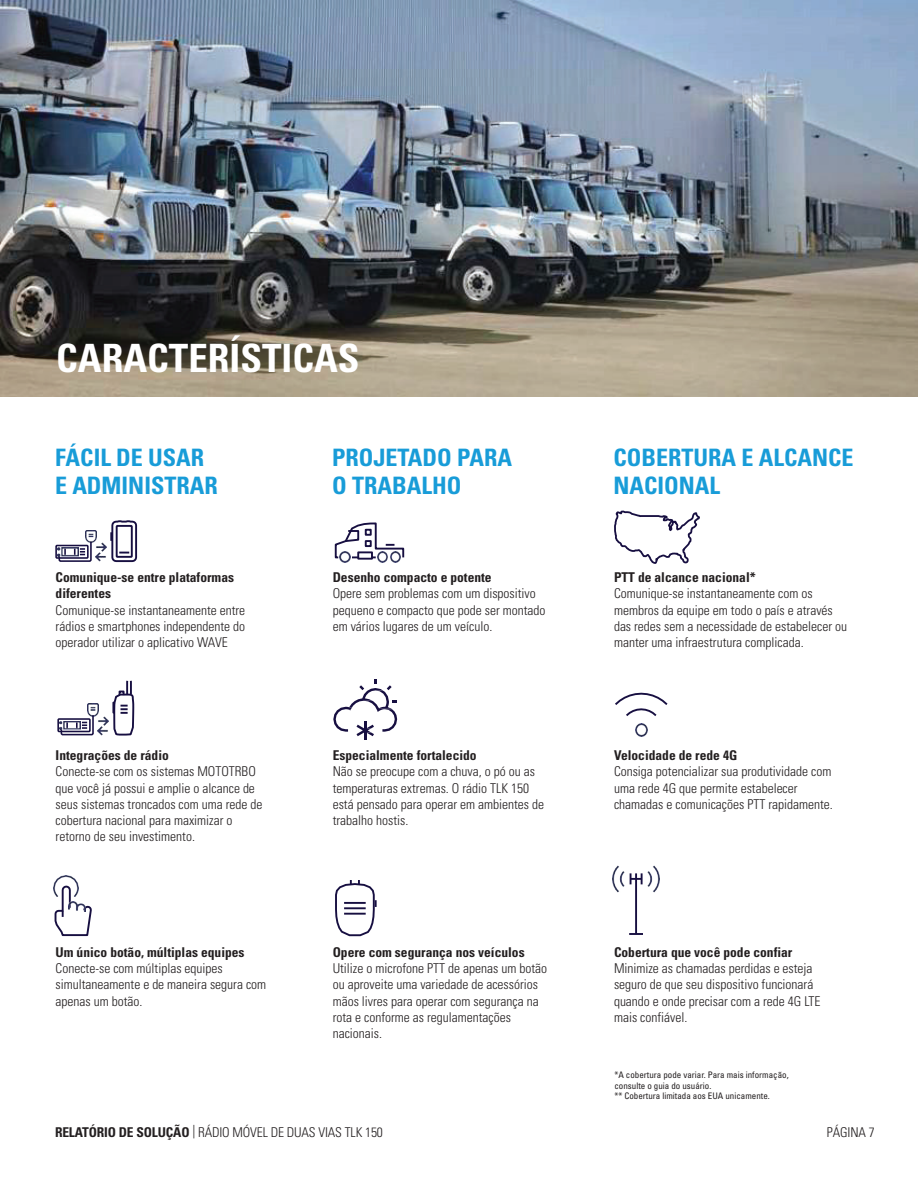
<style>
.page{position:relative;width:918px;height:1188px;background:#fff}
.page>*{position:absolute;margin:0;border:0;box-sizing:border-box;transform-origin:0 0}
.t1{font:700 condensed 39px "Univers";color:#fff}
.t2{font:700 condensed 24px/28.8px "Univers";color:#189cd8}
.t3{font:300 condensed 13.5px/16.2px "Univers";color:#231f20}
.t4{font:700 condensed 13.5px/16.2px "Univers";color:#231f20}
.t5{font:condensed 9px/10.8px "Univers";color:#231f20}
.s1{font-weight:700}
</style>
<div class="page">
<svg style="left:57px;top:704px;width:42px;height:32px"></svg>
<img style="left:60px;top:721px;width:20px;height:9px">
<img style="left:98px;top:716px;width:11px;height:19px">
<svg style="left:113px;top:680px;width:22px;height:56px"></svg>
<div style="left:112px;top:702px;width:4px;height:12px;border:2px solid #170f41"></div>
<svg style="left:334px;top:522px;width:71px;height:40px"></svg>
<svg style="left:614px;top:510px;width:86px;height:54px"></svg>
<svg style="left:333px;top:680px;width:64px;height:60px"></svg>
<svg style="left:635px;top:724px;width:12px;height:12px"></svg>
<svg style="left:615px;top:692px;width:53px;height:24px"></svg>
<svg style="left:335px;top:880px;width:42px;height:57px"></svg>
<hr style="left:344px;top:902px;width:22px;height:2px;background:#170f41">
<hr style="left:344px;top:907px;width:22px;height:2px;background:#170f41">
<hr style="left:344px;top:913px;width:22px;height:2px;background:#170f41">
<svg style="left:629px;top:933px;width:14px;height:2px"></svg>
<hr style="left:635px;top:873px;width:2px;height:61px;background:#170f41">
<svg style="left:630px;top:873px;width:13px;height:11px"></svg>
<img style="left:613px;top:866px;width:12px;height:26px">
<img style="left:647px;top:866px;width:12px;height:26px">
<img style="left:54px;top:876px;width:25px;height:9px">
<svg style="left:54px;top:885px;width:38px;height:52px"></svg>
<img style="left:69px;top:902px;width:16px;height:10px">
<img style="left:0;top:0;width:918px;height:396px">
<svg style="left:55px;top:530px;width:42px;height:32px"></svg>
<img style="left:58px;top:547px;width:20px;height:9px">
<svg style="left:110px;top:520px;width:28px;height:43px"></svg>
<img style="left:96px;top:543px;width:11px;height:19px">
<h1 class="t1" style="left:56px;top:334px;width:305px">CARACTERÍSTICAS</h1>
<h2 class="t2" style="left:55px;top:443px;width:164px">FÁCIL DE USAR<br>E ADMINISTRAR</h2>
<p class="t4" style="left:56px;top:569px;width:180px">Comunique-se entre plataformas diferentes</p>
<p class="t3" style="left:56px;top:602px;width:191px;text-align:justify">Comunique-se instantaneamente entre rádios e smartphones independente do operador utilizar o aplicativo WAVE</p>
<p class="t4" style="left:56px;top:747px;width:115px">Integrações de rádio</p>
<p class="t3" style="left:56px;top:764px;width:208px">Conecte-se com os sistemas MOTOTRBO que você já possui e amplie o alcance de seus sistemas troncados com uma rede de cobertura nacional para maximizar o retorno de seu investimento.</p>
<p class="t4" style="left:56px;top:944px;width:190px">Um único botão, múltiplas equipes</p>
<p class="t3" style="left:56px;top:960px;width:212px">Conecte-se com múltiplas equipes simultaneamente e de maneira segura com apenas um botão.</p>
<h2 class="t2" style="left:332px;top:443px;width:182px">PROJETADO PARA<br>O TRABALHO</h2>
<p class="t4" style="left:333px;top:569px;width:160px">Desenho compacto e potente</p>
<p class="t3" style="left:333px;top:586px;width:214px">Opere sem problemas com um dispositivo pequeno e compacto que pode ser montado em vários lugares de um veículo.</p>
<p class="t4" style="left:333px;top:747px;width:146px">Especialmente fortalecido</p>
<p class="t3" style="left:333px;top:764px;width:213px">Não se preocupe com a chuva, o pó ou as temperaturas extremas. O rádio TLK 150 está pensado para operar em ambientes de trabalho hostis.</p>
<p class="t4" style="left:333px;top:944px;width:193px">Opere com segurança nos veículos</p>
<p class="t3" style="left:333px;top:960px;width:216px">Utilize o microfone PTT de apenas um botão ou aproveite uma variedade de acessórios mãos livres para operar com segurança na rota e conforme as regulamentações nacionais.</p>
<h2 class="t2" style="left:613px;top:443px;width:242px">COBERTURA E ALCANCE<br>NACIONAL</h2>
<p class="t4" style="left:614px;top:569px;width:143px">PTT de alcance nacional*</p>
<p class="t3" style="left:614px;top:586px;width:235px">Comunique-se instantaneamente com os membros da equipe em todo o país e através das redes sem a necessidade de estabelecer ou manter uma infraestrutura complicada.</p>
<p class="t4" style="left:614px;top:747px;width:125px">Velocidade de rede 4G</p>
<p class="t3" style="left:614px;top:764px;width:220px">Consiga potencializar sua produtividade com uma rede 4G que permite estabelecer chamadas e comunicações PTT rapidamente.</p>
<p class="t4" style="left:614px;top:944px;width:180px">Cobertura que você pode confiar</p>
<p class="t3" style="left:614px;top:960px;width:208px">Minimize as chamadas perdidas e esteja seguro de que seu dispositivo funcionará quando e onde precisar com a rede 4G LTE mais confiável.</p>
<p class="t5" style="left:614px;top:1069px;width:176px">*A cobertura pode variar. Para mais informação, consulte o guia do usuário.<br>** Cobertura limitada aos EUA unicamente.</p>
<p class="t3" style="left:55px;top:1124px;width:329px"><span class="s1">RELATÓRIO DE SOLUÇÃO</span> | RÁDIO MÓVEL DE DUAS VIAS TLK 150</p>
<p class="t3" style="left:827px;top:1124px;width:49px">PÁGINA 7</p>
</div>
